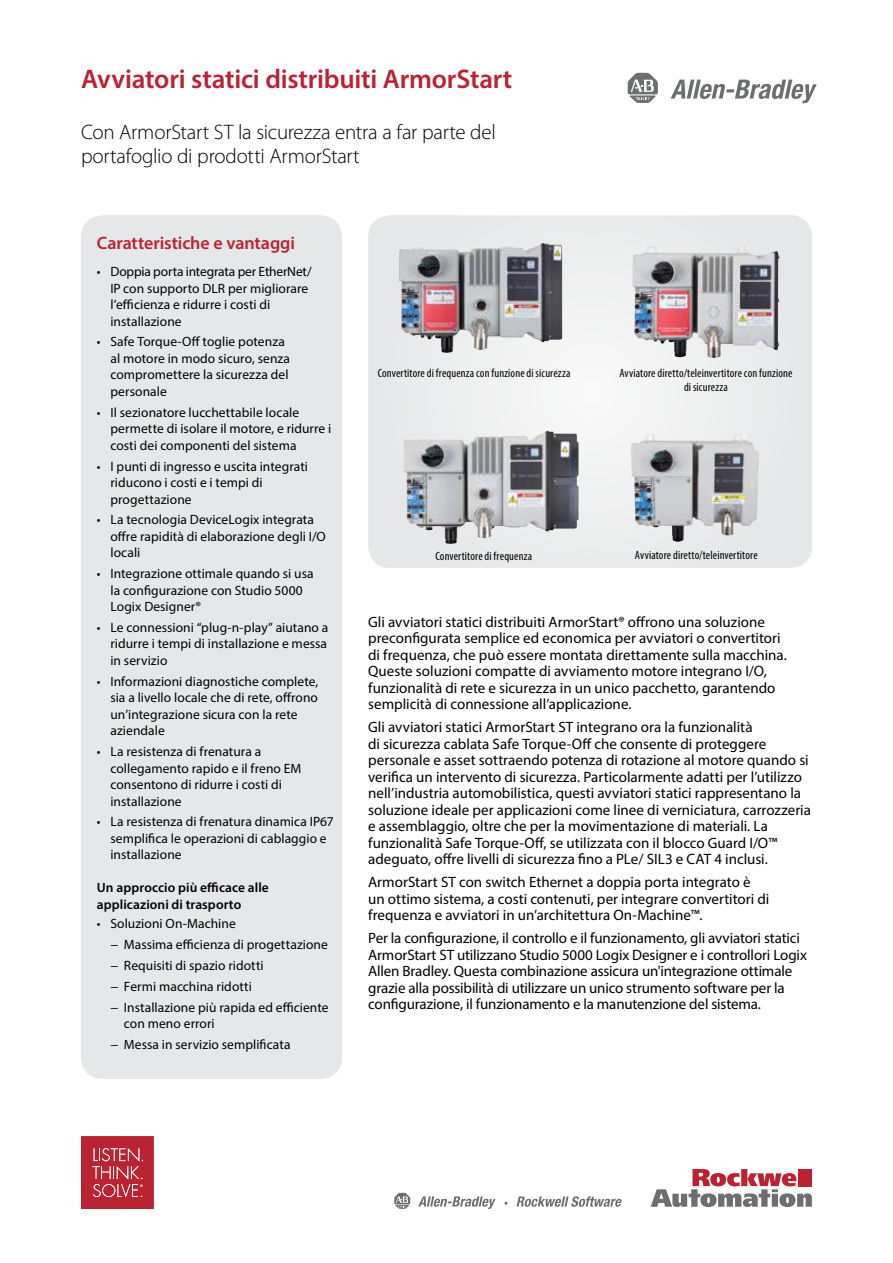
<style>
.page{position:relative;width:893px;height:1263px;background:#fff}
.page>*{position:absolute;margin:0;border:0;box-sizing:border-box;transform-origin:0 0}
.t1{font:600 27px "Myriad Pro";letter-spacing:-.01em;color:#bb2332}
.t2{font:300 21px/24px "Myriad Pro";letter-spacing:-.01em;color:#000}
.t3{font:600 18px "Myriad Pro";letter-spacing:-.005em;color:#bb2332}
.t4{font:15px/16.5px "Myriad Pro";color:#000}
.t5{font:13.5px/16.5px "Myriad Pro";letter-spacing:.005em;color:#000}
.t6{font:600 13.5px/16.5px "Myriad Pro";letter-spacing:.005em;color:#000}
.t7{font:condensed 12px/13.5px "Myriad Pro";letter-spacing:.01em;color:#000;text-align:center}
</style>
<div class="page">
<svg style="left:394px;top:1193px;width:16px;height:16px"></svg>
<svg style="left:418px;top:1196px;width:78px;height:13px"></svg>
<svg style="left:517px;top:1196px;width:105px;height:11px"></svg>
<svg style="left:651px;top:1169px;width:161px;height:38px"></svg>
<div style="left:798px;top:1169px;width:6px;height:17px;background:#bb2332"></div>
<div style="left:806px;top:1169px;width:6px;height:17px;background:#bb2332"></div>
<svg style="left:81px;top:1136px;width:73px;height:73px"></svg>
<svg style="left:368px;top:215px;width:444px;height:353px;fill:#eaeaeb"></svg>
<img style="left:631px;top:434px;width:128px;height:108px">
<div style="left:81px;top:215px;width:261px;height:864px;background:#e6e7e8;border-radius:22px"></div>
<svg style="left:628px;top:73px;width:30px;height:30px"></svg>
<svg style="left:671px;top:80px;width:146px;height:23px"></svg>
<img style="left:399px;top:243px;width:145px;height:96px">
<img style="left:632px;top:247px;width:79px;height:111px">
<img style="left:403px;top:430px;width:145px;height:114px">
<h1 class="t1" style="left:81px;top:62px;width:433px">Avviatori statici distribuiti ArmorStart</h1>
<h2 class="t2" style="left:81px;top:120px;width:416px">Con ArmorStart ST la sicurezza entra a far parte del portafoglio di prodotti ArmorStart</h2>
<p class="t3" style="left:97px;top:231px;width:200px">Caratteristiche e vantaggi</p>
<p class="t5" style="left:110px;top:263px;width:203px;text-indent:-14px">• Doppia porta integrata per EtherNet/<br>IP con supporto DLR per migliorare l’efficienza e ridurre i costi di installazione</p>
<p class="t5" style="left:110px;top:333px;width:181px;text-indent:-14px">• Safe Torque-Off toglie potenza al motore in modo sicuro, senza compromettere la sicurezza del personale</p>
<p class="t5" style="left:110px;top:404px;width:222px;text-indent:-14px">• Il sezionatore lucchettabile locale permette di isolare il motore, e ridurre i costi dei componenti del sistema</p>
<p class="t5" style="left:110px;top:457px;width:199px;text-indent:-14px">• I punti di ingresso e uscita integrati riducono i costi e i tempi di progettazione</p>
<p class="t5" style="left:110px;top:511px;width:217px;text-indent:-14px">• La tecnologia DeviceLogix integrata offre rapidità di elaborazione degli I/O locali</p>
<p class="t5" style="left:110px;top:565px;width:205px;text-indent:-14px">• Integrazione ottimale quando si usa la configurazione con Studio 5000<br>Logix Designer®</p>
<p class="t5" style="left:110px;top:619px;width:219px;text-align:justify;text-indent:-14px">• Le connessioni “plug-n-play” aiutano a ridurre i tempi di installazione e messa in servizio</p>
<p class="t5" style="left:110px;top:673px;width:209px;text-indent:-14px">• Informazioni diagnostiche complete, sia a livello locale che di rete, offrono un’integrazione sicura con la rete aziendale</p>
<p class="t5" style="left:110px;top:743px;width:192px;text-indent:-14px">• La resistenza di frenatura a collegamento rapido e il freno EM consentono di ridurre i costi di installazione</p>
<p class="t5" style="left:110px;top:813px;width:225px;text-indent:-14px">• La resistenza di frenatura dinamica IP67 semplifica le operazioni di cablaggio e installazione</p>
<p class="t6" style="left:97px;top:879px;width:173px">Un approccio più efficace alle applicazioni di trasporto</p>
<p class="t5" style="left:110px;top:913px;width:220px;line-height:20.9px;text-indent:-14px">• Soluzioni On-Machine<br>− Massima efficienza di progettazione − Requisiti di spazio ridotti<br>− Fermi macchina ridotti<br>− Installazione più rapida ed efficiente</p>
<p class="t5" style="left:110px;top:1013px;width:182px;line-height:20.9px;text-indent:14px">con meno errori<br>− Messa in servizio semplificata</p>
<p class="t7" style="left:378px;top:366px;width:194px">Convertitore di frequenza con funzione di sicurezza</p>
<p class="t7" style="left:619px;top:366px;width:175px">Avviatore diretto/teleinvertitore con funzione di sicurezza</p>
<p class="t7" style="left:435px;top:549px;width:98px">Convertitore di frequenza</p>
<p class="t7" style="left:635px;top:548px;width:124px">Avviatore diretto/teleinvertitore</p>
<p class="t4" style="left:368px;top:613px;width:420px">Gli avviatori statici distribuiti ArmorStart® offrono una soluzione preconfigurata semplice ed economica per avviatori o convertitori di frequenza, che può essere montata direttamente sulla macchina.<br>Queste soluzioni compatte di avviamento motore integrano I/O, funzionalità di rete e sicurezza in un unico pacchetto, garantendo semplicità di connessione all’applicazione.</p>
<p class="t4" style="left:368px;top:719px;width:444px">Gli avviatori statici ArmorStart ST integrano ora la funzionalità<br>di sicurezza cablata Safe Torque-Off che consente di proteggere personale e asset sottraendo potenza di rotazione al motore quando si verifica un intervento di sicurezza. Particolarmente adatti per l’utilizzo nell’industria automobilistica, questi avviatori statici rappresentano la soluzione ideale per applicazioni come linee di verniciatura, carrozzeria e assemblaggio, oltre che per la movimentazione di materiali. La funzionalità Safe Torque-Off, se utilizzata con il blocco Guard I/O™ adeguato, offre livelli di sicurezza fino a PLe/ SIL3 e CAT 4 inclusi.</p>
<p class="t4" style="left:368px;top:874px;width:403px">ArmorStart ST con switch Ethernet a doppia porta integrato è un ottimo sistema, a costi contenuti, per integrare convertitori di frequenza e avviatori in un’architettura On-Machine™.</p>
<p class="t4" style="left:368px;top:930px;width:440px">Per la configurazione, il controllo e il funzionamento, gli avviatori statici ArmorStart ST utilizzano Studio 5000 Logix Designer e i controllori Logix Allen Bradley. Questa combinazione assicura un'integrazione ottimale grazie alla possibilità di utilizzare un unico strumento software per la configurazione, il funzionamento e la manutenzione del sistema.</p>
</div>
